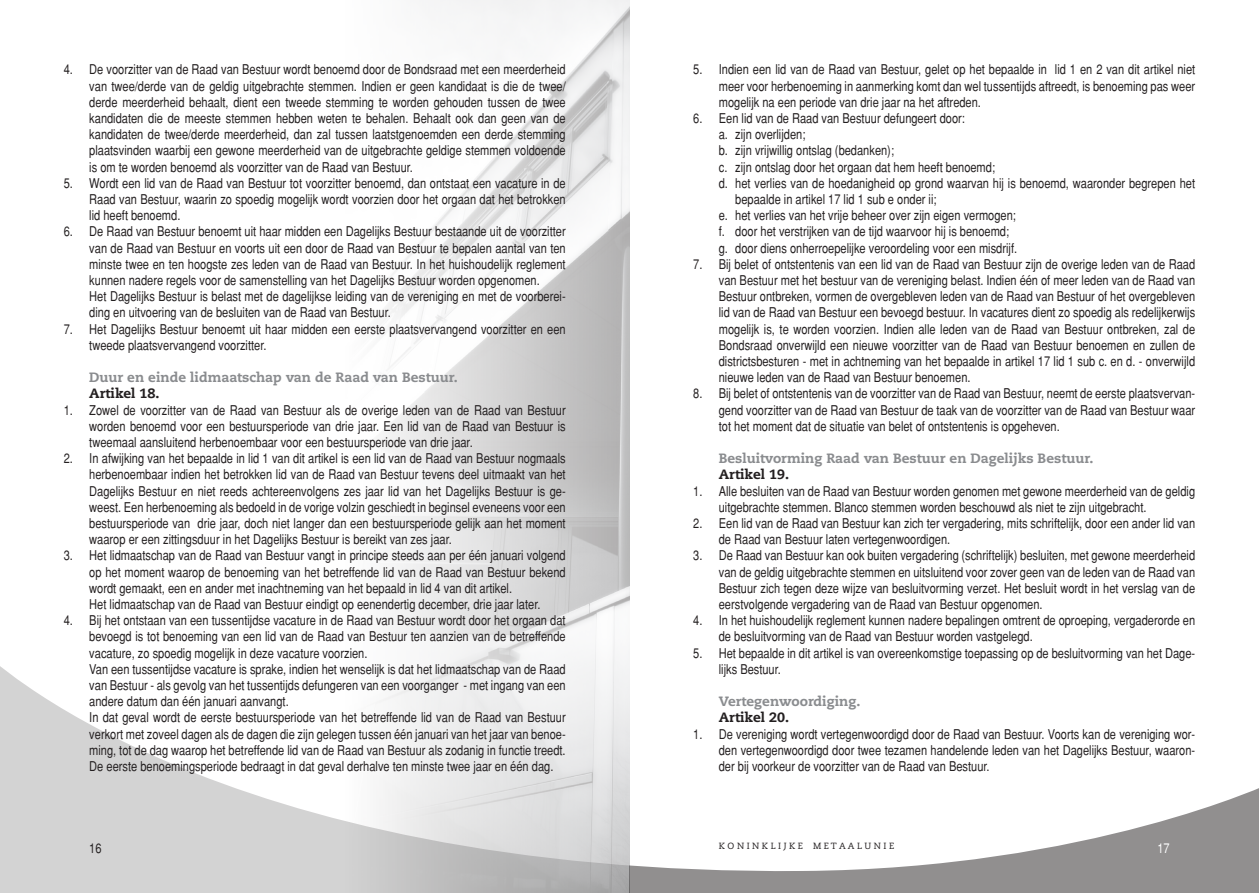
<style>
.page{position:relative;width:1259px;height:893px;background:#fff}
.page>*{position:absolute;margin:0;border:0;box-sizing:border-box;transform-origin:0 0}
.t1{font:condensed 13.5px/16.2px "Helvetica";color:#231f20;text-align:justify}
.t2{font:800 13.5px "Caecilia LT Std";color:#8a8c8f}
.t3{font:800 13.5px "Caecilia LT Std";color:#231f20}
.t4{font:condensed 13.5px "Helvetica";color:#fff}
.t5{font:9px "Caecilia LT Std";color:#231f20}
</style>
<div class="page">
<svg style="left:629px;top:652px;width:630px;height:241px"></svg>
<svg style="left:0;top:666px;width:341px;height:227px;fill:#d3d3d3"></svg>
<img style="left:341px;top:0;width:288px;height:893px">
<p class="t1" style="left:89px;top:61px;width:478px;text-indent:-26px">4. De voorzitter van de Raad van Bestuur wordt benoemd door de Bondsraad met een meerderheid van twee/derde van de geldig uitgebrachte stemmen. Indien er geen kandidaat is die de twee/ derde meerderheid behaalt, dient een tweede stemming te worden gehouden tussen de twee kandidaten die de meeste stemmen hebben weten te behalen. Behaalt ook dan geen van de kandidaten de twee/derde meerderheid, dan zal tussen laatstgenoemden een derde stemming plaatsvinden waarbij een gewone meerderheid van de uitgebrachte geldige stemmen voldoende is om te worden benoemd als voorzitter van de Raad van Bestuur.</p>
<p class="t1" style="left:89px;top:175px;width:478px;text-indent:-26px">5. Wordt een lid van de Raad van Bestuur tot voorzitter benoemd, dan ontstaat een vacature in de Raad van Bestuur, waarin zo spoedig mogelijk wordt voorzien door het orgaan dat het betrokken lid heeft benoemd.</p>
<p class="t1" style="left:89px;top:223px;width:478px;text-align:left;text-indent:-26px">6. De Raad van Bestuur benoemt uit haar midden een Dagelijks Bestuur bestaande uit de voorzitter van de Raad van Bestuur en voorts uit een door de Raad van Bestuur te bepalen aantal van ten minste twee en ten hoogste zes leden van de Raad van Bestuur. In het huishoudelijk reglement kunnen nadere regels voor de samenstelling van het Dagelijks Bestuur worden opgenomen.<br>Het Dagelijks Bestuur is belast met de dagelijkse leiding van de vereniging en met de voorberei&shy;ding en uitvoering van de besluiten van de Raad van Bestuur.</p>
<p class="t1" style="left:89px;top:321px;width:478px;text-indent:-26px">7. Het Dagelijks Bestuur benoemt uit haar midden een eerste plaatsvervangend voorzitter en een tweede plaatsvervangend voorzitter.</p>
<p class="t2" style="left:89px;top:369px;width:370px">Duur en einde lidmaatschap van de Raad van Bestuur.</p>
<p class="t3" style="left:89px;top:385px;width:72px">Artikel 18.</p>
<p class="t1" style="left:89px;top:402px;width:478px;text-indent:-26px">1. Zowel de voorzitter van de Raad van Bestuur als de overige leden van de Raad van Bestuur worden benoemd voor een bestuursperiode van drie jaar. Een lid van de Raad van Bestuur is tweemaal aansluitend herbenoembaar voor een bestuursperiode van drie jaar.</p>
<p class="t1" style="left:89px;top:450px;width:478px;text-indent:-26px">2. In afwijking van het bepaalde in lid 1 van dit artikel is een lid van de Raad van Bestuur nogmaals herbenoembaar indien het betrokken lid van de Raad van Bestuur tevens deel uitmaakt van het Dagelijks Bestuur en niet reeds achtereenvolgens zes jaar lid van het Dagelijks Bestuur is ge&shy;weest. Een herbenoeming als bedoeld in de vorige volzin geschiedt in beginsel eveneens voor een bestuursperiode van drie jaar, doch niet langer dan een bestuursperiode gelijk aan het moment waarop er een zittingsduur in het Dagelijks Bestuur is bereikt van zes jaar.</p>
<p class="t1" style="left:89px;top:547px;width:478px;text-align:left;text-indent:-26px">3. Het lidmaatschap van de Raad van Bestuur vangt in principe steeds aan per één januari volgend op het moment waarop de benoeming van het betreffende lid van de Raad van Bestuur bekend wordt gemaakt, een en ander met inachtneming van het bepaald in lid 4 van dit artikel.<br>Het lidmaatschap van de Raad van Bestuur eindigt op eenendertig december, drie jaar later.</p>
<p class="t1" style="left:89px;top:612px;width:478px;text-align:left;text-indent:-26px">4. Bij het ontstaan van een tussentijdse vacature in de Raad van Bestuur wordt door het orgaan dat bevoegd is tot benoeming van een lid van de Raad van Bestuur ten aanzien van de betreffende vacature, zo spoedig mogelijk in deze vacature voorzien.<br>Van een tussentijdse vacature is sprake, indien het wenselijk is dat het lidmaatschap van de Raad van Bestuur - als gevolg van het tussentijds defungeren van een voorganger - met ingang van een andere datum dan één januari aanvangt.<br>In dat geval wordt de eerste bestuursperiode van het betreffende lid van de Raad van Bestuur verkort met zoveel dagen als de dagen die zijn gelegen tussen één januari van het jaar van benoe&shy;ming, tot de dag waarop het betreffende lid van de Raad van Bestuur als zodanig in functie treedt.<br>De eerste benoemingsperiode bedraagt in dat geval derhalve ten minste twee jaar en één dag.</p>
<p class="t1" style="left:719px;top:61px;width:478px;text-indent:-26px">5. Indien een lid van de Raad van Bestuur, gelet op het bepaalde in lid 1 en 2 van dit artikel niet meer voor herbenoeming in aanmerking komt dan wel tussentijds aftreedt, is benoeming pas weer mogelijk na een periode van drie jaar na het aftreden.</p>
<p class="t1" style="left:693px;top:110px;width:273px">6. Een lid van de Raad van Bestuur defungeert door:</p>
<p class="t1" style="left:719px;top:126px;width:88px">a. zijn overlijden;</p>
<p class="t1" style="left:719px;top:142px;width:177px">b. zijn vrijwillig ontslag (bedanken);</p>
<p class="t1" style="left:719px;top:159px;width:278px">c. zijn ontslag door het orgaan dat hem heeft benoemd;</p>
<p class="t1" style="left:719px;top:175px;width:478px">d. het verlies van de hoedanigheid op grond waarvan hij is benoemd, waaronder begrepen het</p>
<p class="t1" style="left:735px;top:191px;width:203px">bepaalde in artikel 17 lid 1 sub e onder ii;</p>
<p class="t1" style="left:719px;top:207px;width:299px">e. het verlies van het vrije beheer over zijn eigen vermogen;</p>
<p class="t1" style="left:719px;top:223px;width:292px">f. door het verstrijken van de tijd waarvoor hij is benoemd;</p>
<p class="t1" style="left:719px;top:240px;width:300px">g. door diens onherroepelijke veroordeling voor een misdrijf.</p>
<p class="t1" style="left:719px;top:256px;width:478px;text-indent:-26px">7. Bij belet of ontstentenis van een lid van de Raad van Bestuur zijn de overige leden van de Raad van Bestuur met het bestuur van de vereniging belast. Indien één of meer leden van de Raad van Bestuur ontbreken, vormen de overgebleven leden van de Raad van Bestuur of het overgebleven lid van de Raad van Bestuur een bevoegd bestuur. In vacatures dient zo spoedig als redelijkerwijs mogelijk is, te worden voorzien. Indien alle leden van de Raad van Bestuur ontbreken, zal de Bondsraad onverwijld een nieuwe voorzitter van de Raad van Bestuur benoemen en zullen de districtsbesturen - met in achtneming van het bepaalde in artikel 17 lid 1 sub c. en d. - onverwijld nieuwe leden van de Raad van Bestuur benoemen.</p>
<p class="t1" style="left:719px;top:385px;width:478px;text-indent:-26px">8. Bij belet of ontstentenis van de voorzitter van de Raad van Bestuur, neemt de eerste plaatsvervan&shy;gend voorzitter van de Raad van Bestuur de taak van de voorzitter van de Raad van Bestuur waar tot het moment dat de situatie van belet of ontstentenis is opgeheven.</p>
<p class="t2" style="left:719px;top:450px;width:376px">Besluitvorming Raad van Bestuur en Dagelijks Bestuur.</p>
<p class="t3" style="left:719px;top:466px;width:72px">Artikel 19.</p>
<p class="t1" style="left:719px;top:483px;width:478px;text-indent:-26px">1. Alle besluiten van de Raad van Bestuur worden genomen met gewone meerderheid van de geldig uitgebrachte stemmen. Blanco stemmen worden beschouwd als niet te zijn uitgebracht.</p>
<p class="t1" style="left:719px;top:515px;width:478px;text-indent:-26px">2. Een lid van de Raad van Bestuur kan zich ter vergadering, mits schriftelijk, door een ander lid van de Raad van Bestuur laten vertegenwoordigen.</p>
<p class="t1" style="left:719px;top:547px;width:478px;text-indent:-26px">3. De Raad van Bestuur kan ook buiten vergadering (schriftelijk) besluiten, met gewone meerderheid van de geldig uitgebrachte stemmen en uitsluitend voor zover geen van de leden van de Raad van Bestuur zich tegen deze wijze van besluitvorming verzet. Het besluit wordt in het verslag van de eerstvolgende vergadering van de Raad van Bestuur opgenomen.</p>
<p class="t1" style="left:719px;top:612px;width:478px;text-indent:-26px">4. In het huishoudelijk reglement kunnen nadere bepalingen omtrent de oproeping, vergaderorde en de besluitvorming van de Raad van Bestuur worden vastgelegd.</p>
<p class="t1" style="left:719px;top:645px;width:478px;text-indent:-26px">5. Het bepaalde in dit artikel is van overeenkomstige toepassing op de besluitvorming van het Dage&shy;lijks Bestuur.</p>
<p class="t2" style="left:719px;top:693px;width:143px">Vertegenwoordiging.</p>
<p class="t3" style="left:719px;top:709px;width:72px">Artikel 20.</p>
<p class="t1" style="left:719px;top:726px;width:478px;text-indent:-26px">1. De vereniging wordt vertegenwoordigd door de Raad van Bestuur. Voorts kan de vereniging wor&shy;den vertegenwoordigd door twee tezamen handelende leden van het Dagelijks Bestuur, waaron&shy;der bij voorkeur de voorzitter van de Raad van Bestuur.</p>
<p class="t5" style="left:719px;top:840px;width:177px">K O N I N K L I J K E M E T A A L U N I E</p>
<p class="t1" style="left:89px;top:839px;width:14px">16</p>
<p class="t4" style="left:1157px;top:840px;width:14px">17</p>
</div>
